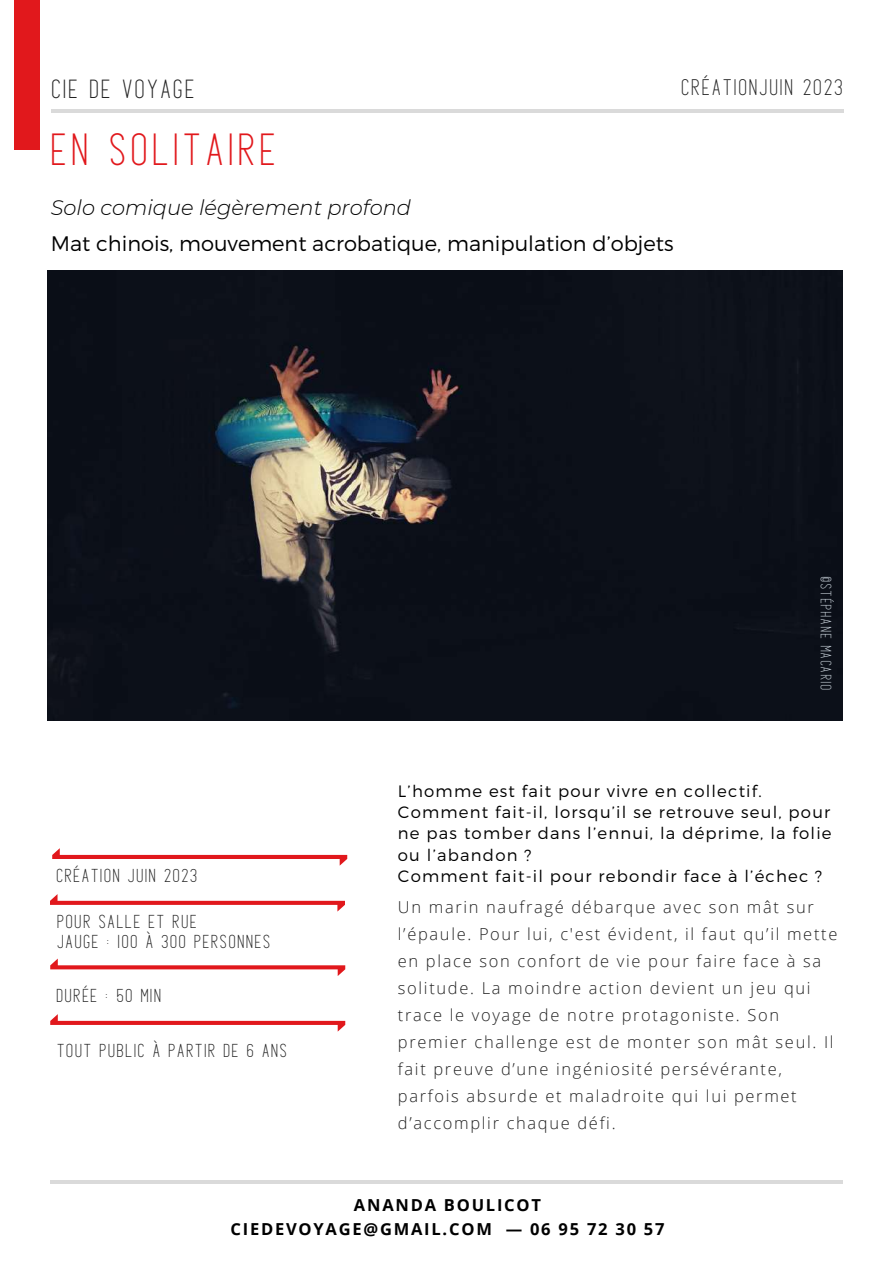
<style>
.page{position:relative;width:893px;height:1264px;background:#fff}
.page>*{position:absolute;margin:0;border:0;box-sizing:border-box;transform-origin:0 0}
.t1{font:900 36px "Athens";letter-spacing:.155em;color:#e1181c}
.t2{font:300 21px "Montserrat";color:#000}
.t3{font:italic 300 21px "Montserrat";color:#000}
.t4{font:900 21px "Athens";letter-spacing:.14em;color:#222}
.t5{font:900 18px "Athens";letter-spacing:.14em;color:#222}
.t6{font:300 16.5px/27px "Open Sans";letter-spacing:.1em;color:#222}
.t7{font:300 16.5px/21.3px "Montserrat";letter-spacing:.075em;color:#000}
.t8{font:700 16.5px/24.8px "Open Sans";letter-spacing:.105em;color:#000;text-align:center}
.t9{font:900 15px/20.4px "Athens";letter-spacing:.14em;color:#222}
.t10{font:900 12px "Athens";letter-spacing:.135em;color:#c7d0d8}
</style>
<div class="page">
<img style="left:48px;top:271px;width:794px;height:449px">
<hr style="left:51px;top:109px;width:792px;height:4px;background:#dadada">
<hr style="left:50px;top:1180px;width:792px;height:3px;background:#000">
<div style="left:14px;top:0;width:25px;height:150px;background:#e1181c"></div>
<svg style="left:52px;top:848px;width:295px;height:17px"></svg>
<svg style="left:50px;top:894px;width:295px;height:17px"></svg>
<svg style="left:50px;top:958px;width:295px;height:18px"></svg>
<svg style="left:50px;top:1014px;width:295px;height:17px"></svg>
<p class="t4" style="left:52px;top:74px;width:144px">CIE DE VOYAGE</p>
<h1 class="t1" style="left:53px;top:123px;width:225px">EN SOLITAIRE</h1>
<p class="t5" style="left:682px;top:74px;width:162px">CRÉATIONJUIN 2023</p>
<p class="t3" style="left:51px;top:194px;width:362px">Solo comique légèrement profond</p>
<p class="t2" style="left:51px;top:229px;width:624px">Mat chinois, mouvement acrobatique, manipulation d’objets</p>
<p class="t10" style="left:834px;top:577px;width:114px;rotate:90deg">©STÉPHANE MACARIO</p>
<p class="t9" style="left:57px;top:865px;width:142px">CRÉATION JUIN 2023</p>
<p class="t9" style="left:58px;top:911px;width:214px">POUR SALLE ET RUE<br>JAUGE : 100 À 300 PERSONNES</p>
<p class="t9" style="left:57px;top:984px;width:106px">DURÉE : 50 MIN</p>
<p class="t9" style="left:58px;top:1040px;width:231px">TOUT PUBLIC À PARTIR DE 6 ANS</p>
<p class="t7" style="left:398px;top:779px;width:435px">L’homme est fait pour vivre en collectif.<br>Comment fait-il, lorsqu’il se retrouve seul, pour ne pas tomber dans l’ennui, la déprime, la folie ou l’abandon ?<br>Comment fait-il pour rebondir face à l’échec ?</p>
<p class="t6" style="left:398px;top:892px;width:441px">Un marin naufragé débarque avec son mât sur l’épaule. Pour lui, c'est évident, il faut qu’il mette en place son confort de vie pour faire face à sa solitude. La moindre action devient un jeu qui trace le voyage de notre protagoniste. Son premier challenge est de monter son mât seul. Il fait preuve d’une ingéniosité persévérante, parfois absurde et maladroite qui lui permet d’accomplir chaque défi.</p>
<p class="t8" style="left:230px;top:1191px;width:435px">ANANDA BOULICOT<br>CIEDEVOYAGE@GMAIL.COM — 06 95 72 30 57</p>
</div>
